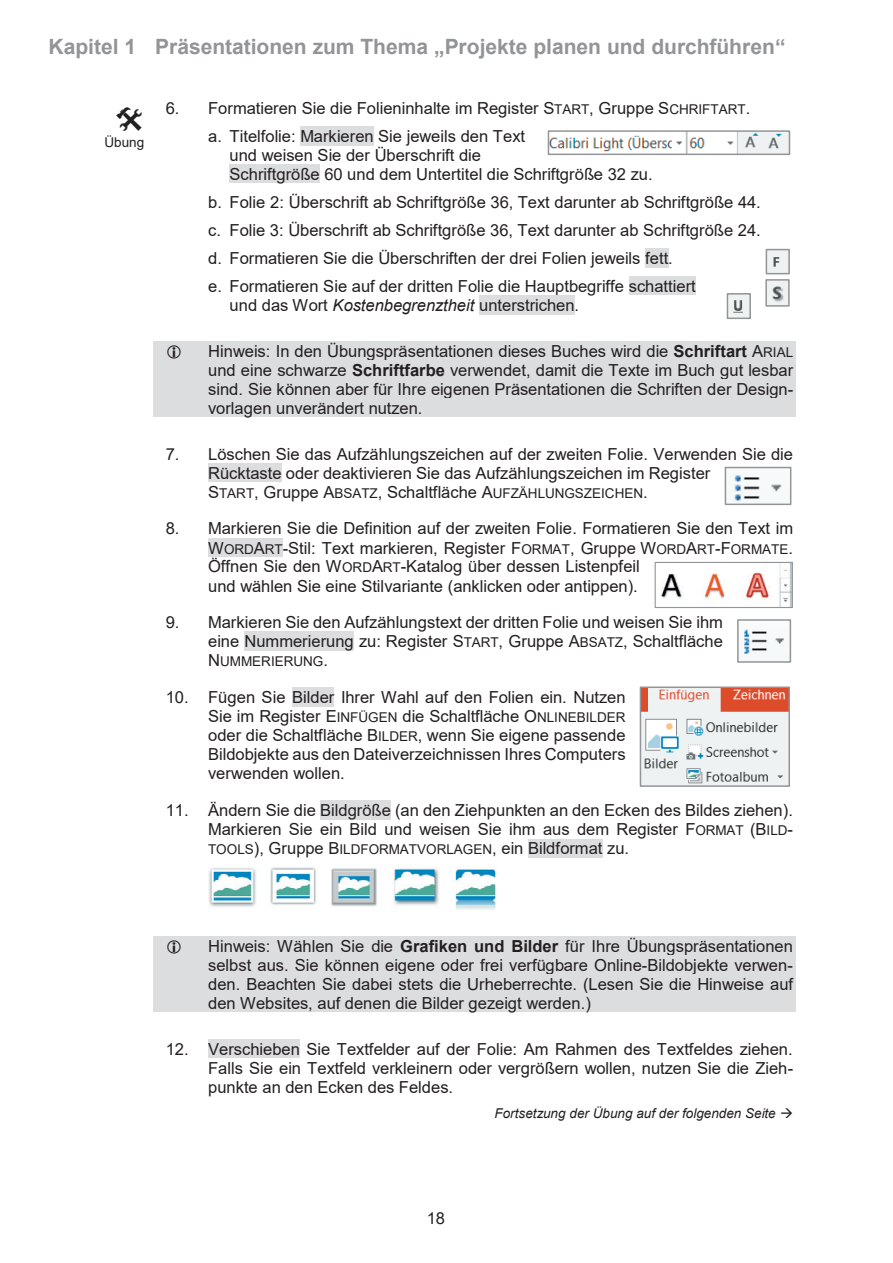
<style>
.page{position:relative;width:893px;height:1263px;background:#fff}
.page>*{position:absolute;margin:0;border:0;box-sizing:border-box;transform-origin:0 0}
.t1{font:700 21px "Arial";color:#929497}
.t2{font:16.5px/19px "Arial";color:#231f20}
.t3{font:13.5px "Arial";color:#231f20}
.t4{font:italic 13.5px "Arial";color:#231f20}
.s1{font-size:13.5px}
.s2{font-style:italic}
.s3{font-weight:700}
.s4{font-size:16.5px}
</style>
<div class="page">
<div style="left:300px;top:126px;width:74px;height:19px;background:#dcdddf"></div>
<div style="left:230px;top:164px;width:90px;height:19px;background:#dcdddf"></div>
<div style="left:645px;top:248px;width:23px;height:19px;background:#dcdddf"></div>
<div style="left:629px;top:276px;width:67px;height:19px;background:#dcdddf"></div>
<div style="left:479px;top:295px;width:96px;height:19px;background:#dcdddf"></div>
<div style="left:153px;top:341px;width:642px;height:19px;background:#dcdddf"></div>
<div style="left:153px;top:360px;width:642px;height:19px;background:#dcdddf"></div>
<div style="left:153px;top:379px;width:642px;height:19px;background:#dcdddf"></div>
<div style="left:153px;top:398px;width:642px;height:19px;background:#dcdddf"></div>
<div style="left:208px;top:463px;width:74px;height:19px;background:#dcdddf"></div>
<div style="left:208px;top:538px;width:75px;height:19px;background:#dcdddf"></div>
<div style="left:245px;top:632px;width:109px;height:19px;background:#dcdddf"></div>
<div style="left:292px;top:688px;width:42px;height:19px;background:#dcdddf"></div>
<div style="left:320px;top:801px;width:71px;height:19px;background:#dcdddf"></div>
<div style="left:528px;top:839px;width:74px;height:19px;background:#dcdddf"></div>
<div style="left:153px;top:936px;width:642px;height:20px;background:#dcdddf"></div>
<div style="left:153px;top:956px;width:642px;height:18px;background:#dcdddf"></div>
<div style="left:153px;top:974px;width:642px;height:20px;background:#dcdddf"></div>
<div style="left:153px;top:994px;width:642px;height:18px;background:#dcdddf"></div>
<div style="left:208px;top:1039px;width:92px;height:19px;background:#dcdddf"></div>
<img style="left:208px;top:867px;width:288px;height:42px">
<img style="left:661px;top:564px;width:130px;height:42px">
<div style="left:654px;top:562px;width:139px;height:46px;border:1px solid #929497"></div>
<img style="left:744px;top:629px;width:40px;height:25px">
<div style="left:737px;top:619px;width:54px;height:44px;border:2px solid #929497"></div>
<img style="left:734px;top:475px;width:48px;height:26px">
<div style="left:725px;top:467px;width:66px;height:38px;border:2px solid #929497"></div>
<img style="left:643px;top:690px;width:144px;height:94px">
<div style="left:640px;top:687px;width:150px;height:100px;border:2px solid #929497"></div>
<img style="left:551px;top:133px;width:236px;height:19px">
<div style="left:548px;top:130px;width:242px;height:25px;border:2px solid #929497"></div>
<img style="left:769px;top:252px;width:18px;height:19px">
<div style="left:766px;top:249px;width:24px;height:25px;border:2px solid #929497"></div>
<img style="left:768px;top:282px;width:19px;height:22px">
<div style="left:765px;top:279px;width:25px;height:28px;border:2px solid #929497"></div>
<img style="left:730px;top:296px;width:18px;height:20px">
<div style="left:727px;top:293px;width:24px;height:26px;border:2px solid #929497"></div>
<p class="t1" style="left:49px;top:35px;width:738px">Kapitel 1 Präsentationen zum Thema „Projekte planen und durchführen“</p>
<p class="t3" style="left:104px;top:135px;width:41px">Übung</p>
<p class="t2" style="left:208px;top:94px;width:544px;line-height:27.9px;text-indent:-42px">6. Formatieren Sie die Folieninhalte im Register S<span class="s1">TART</span>, Gruppe S<span class="s1">CHRIFTART</span>. a. Titelfolie: Markieren Sie jeweils den Text</p>
<p class="t2" style="left:230px;top:146px;width:425px">und weisen Sie der Überschrift die<br>Schriftgröße 60 und dem Untertitel die Schriftgröße 32 zu.</p>
<p class="t2" style="left:208px;top:188px;width:554px;line-height:28px">b. Folie 2: Überschrift ab Schriftgröße 36, Text darunter ab Schriftgröße 44. c. Folie 3: Überschrift ab Schriftgröße 36, Text darunter ab Schriftgröße 24. d. Formatieren Sie die Überschriften der drei Folien jeweils fett.<br>e. Formatieren Sie auf der dritten Folie die Hauptbegriffe schattiert</p>
<p class="t2" style="left:230px;top:295px;width:351px">und das Wort <span class="s2">Kostenbegrenztheit</span> unterstrichen.</p>
<p class="t2" style="left:208px;top:342px;width:587px;text-align:justify">Hinweis: In den Übungspräsentationen dieses Buches wird die <span class="s3">Schriftart</span> A<span class="s1">RIAL </span>und eine schwarze <span class="s3">Schriftfarbe</span> verwendet, damit die Texte im Buch gut lesbar sind. Sie können aber für Ihre eigenen Präsentationen die Schriften der Design&shy;vorlagen unverändert nutzen.</p>
<p class="t2" style="left:208px;top:444px;width:586px;text-indent:-42px">7. Löschen Sie das Aufzählungszeichen auf der zweiten Folie. Verwenden Sie die<br>Rücktaste oder deaktivieren Sie das Aufzählungszeichen im Register</p>
<p class="t3" style="left:208px;top:485px;width:441px"><span class="s4">S</span>TART<span class="s4">, Gruppe A</span>BSATZ<span class="s4">, Schaltfläche A</span>UFZÄHLUNGSZEICHEN<span class="s4">.</span></p>
<p class="t2" style="left:208px;top:519px;width:586px;text-indent:-42px">8. Markieren Sie die Definition auf der zweiten Folie. Formatieren Sie den Text im W<span class="s1">ORD</span>A<span class="s1">RT</span>-Stil: Text markieren, Register F<span class="s1">ORMAT</span>, Gruppe W<span class="s1">ORD</span>A<span class="s1">RT</span>-F<span class="s1">ORMATE</span>.<br>Öffnen Sie den W<span class="s1">ORD</span>A<span class="s1">RT</span>-Katalog über dessen Listenpfeil<br>und wählen Sie eine Stilvariante (anklicken oder antippen).</p>
<p class="t2" style="left:166px;top:613px;width:559px;text-align:right">9. Markieren Sie den Aufzählungstext der dritten Folie und weisen Sie ihm eine Nummerierung zu: Register S<span class="s1">TART</span>, Gruppe A<span class="s1">BSATZ</span>, Schaltfläche</p>
<p class="t3" style="left:208px;top:654px;width:121px"><span class="s4">N</span>UMMERIERUNG<span class="s4">.</span></p>
<p class="t2" style="left:208px;top:688px;width:419px;text-align:justify;text-indent:-42px">10. Fügen Sie Bilder Ihrer Wahl auf den Folien ein. Nutzen Sie im Register E<span class="s1">INFÜGEN</span> die Schaltfläche O<span class="s1">NLINEBILDER </span>oder die Schaltfläche B<span class="s1">ILDER</span>, wenn Sie eigene passende Bildobjekte aus den Dateiverzeichnissen Ihres Computers verwenden wollen.</p>
<p class="t2" style="left:208px;top:801px;width:586px;text-align:justify;text-indent:-42px">11. Ändern Sie die Bildgröße (an den Ziehpunkten an den Ecken des Bildes ziehen).<br>Markieren Sie ein Bild und weisen Sie ihm aus dem Register F<span class="s1">ORMAT</span> (B<span class="s1">ILD</span>-<span class="s1">TOOLS</span>), Gruppe B<span class="s1">ILDFORMATVORLAGEN</span>, ein Bildformat zu.</p>
<p class="t2" style="left:208px;top:937px;width:586px;text-align:justify">Hinweis: Wählen Sie die <span class="s3">Grafiken und Bilder</span> für Ihre Übungspräsentationen selbst aus. Sie können eigene oder frei verfügbare Online-Bildobjekte verwen&shy;den. Beachten Sie dabei stets die Urheberrechte. (Lesen Sie die Hinweise auf den Websites, auf denen die Bilder gezeigt werden.)</p>
<p class="t2" style="left:208px;top:1040px;width:587px;text-align:justify;text-indent:-42px">12. Verschieben Sie Textfelder auf der Folie: Am Rahmen des Textfeldes ziehen.<br>Falls Sie ein Textfeld verkleinern oder vergrößern wollen, nutzen Sie die Zieh&shy;punkte an den Ecken des Feldes.</p>
<p class="t4" style="left:494px;top:1106px;width:283px">Fortsetzung der Übung auf der folgenden Seite</p>
<p class="t2" style="left:427px;top:1209px;width:20px">18</p>
</div>
